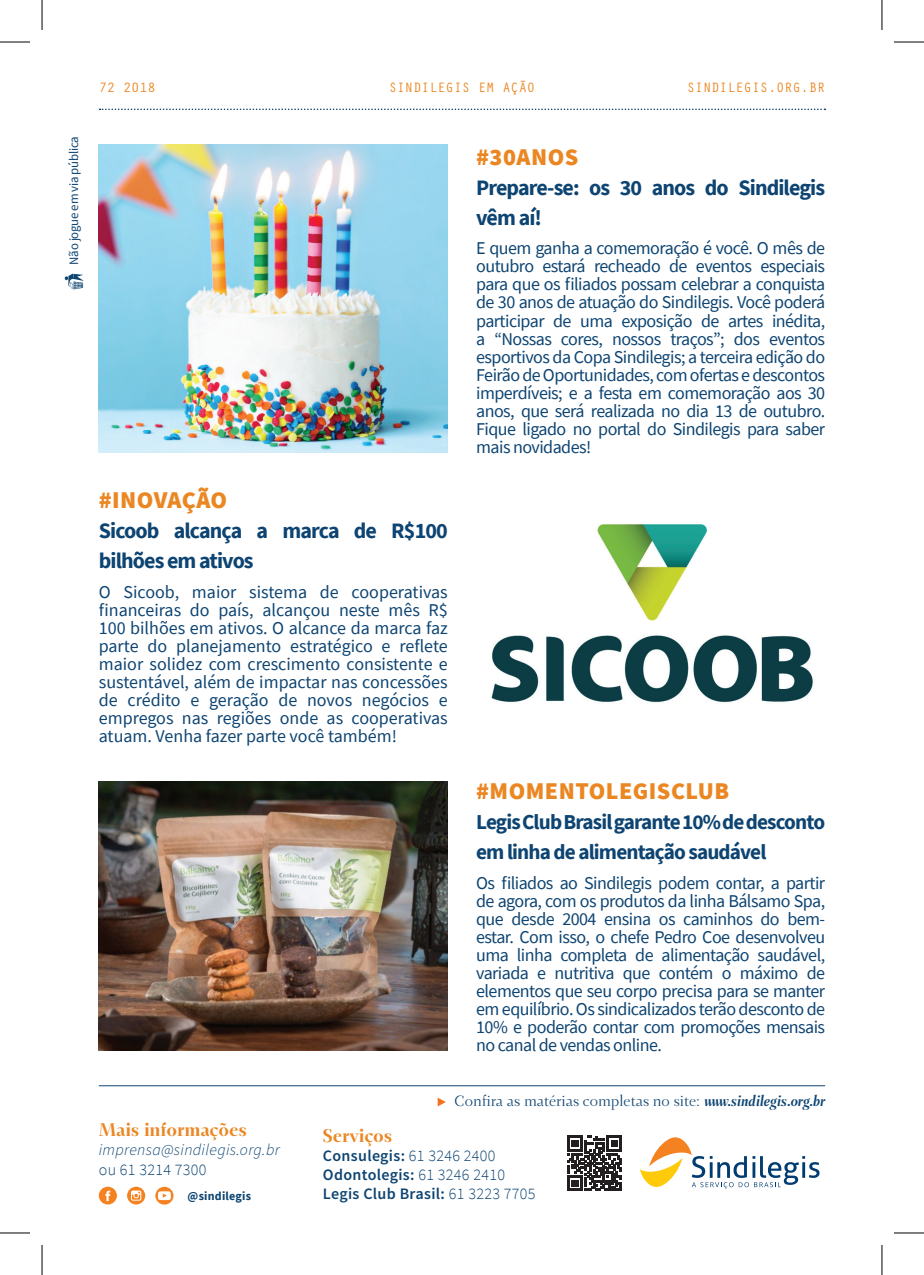
<style>
.page{position:relative;width:924px;height:1275px;background:#fff}
.page>*{position:absolute;margin:0;border:0;box-sizing:border-box;transform-origin:0 0}
.t1{font:900 24px "Source Sans Pro";letter-spacing:.02em;color:#eb8723}
.t2{font:700 22px/30px "Source Sans Pro";letter-spacing:-.04em;color:#0d4472}
.t3{font:700 21.2px/30px "Source Sans Pro";letter-spacing:-.04em;color:#0d4472}
.t4{font:20px "Fazeta Black Display";letter-spacing:.02em;color:#eb8723}
.t5{font:18px/18px "Source Sans Pro";letter-spacing:-.03em;color:#0d4472;text-align:justify}
.t6{font:16.2px "Fazeta Light Display";letter-spacing:.005em;color:#0d4472}
.t7{font:600 16px/19.2px "Source Sans Pro";letter-spacing:.02em;color:#0d4472}
.t8{font:italic 300 16px "Source Sans Pro";letter-spacing:.02em;color:#0d4472}
.t9{font:300 16px "Source Sans Pro";letter-spacing:.02em;color:#0d4472}
.t10{font:14px "Orator Std";letter-spacing:-.02em;color:#eb8723}
.t11{font:12.8px "Source Sans Pro";letter-spacing:-.02em;color:#0d4472}
.t12{font:700 12px "Source Sans Pro";letter-spacing:.02em;color:#0d4472}
.s1{font-family:"Fazeta Bold Italic Display"}
.s2{font-weight:300}
</style>
<div class="page">
<svg style="left:99px;top:109px;width:726px;height:1px"></svg>
<hr style="left:99px;top:1085px;width:725px;height:1px;background:#0d4472">
<svg style="left:640px;top:1137px;width:179px;height:51px"></svg>
<svg style="left:65px;top:274px;width:18px;height:16px"></svg>
<svg style="left:567px;top:1135px;width:54px;height:56px"></svg>
<svg style="left:437px;top:1097px;width:8px;height:9px"></svg>
<svg style="left:127px;top:1186px;width:18px;height:18px"></svg>
<svg style="left:155px;top:1186px;width:18px;height:18px"></svg>
<svg style="left:99px;top:1186px;width:18px;height:18px"></svg>
<img style="left:99px;top:781px;width:348px;height:269px">
<img style="left:99px;top:144px;width:348px;height:308px">
<img style="left:491px;top:524px;width:322px;height:179px">
<hr style="left:0;top:42px;width:30px;height:1px;background:#000">
<hr style="left:893px;top:42px;width:30px;height:1px;background:#000">
<hr style="left:0;top:1232px;width:30px;height:1px;background:#000">
<hr style="left:893px;top:1232px;width:30px;height:1px;background:#000">
<hr style="left:42px;top:0;width:1px;height:30px;background:#000">
<hr style="left:42px;top:1245px;width:1px;height:30px;background:#000">
<hr style="left:881px;top:0;width:1px;height:30px;background:#000">
<hr style="left:881px;top:1245px;width:1px;height:30px;background:#000">
<p class="t11" style="left:66px;top:265px;width:130px;rotate:-90deg">Não jogue em via pública</p>
<p class="t10" style="left:99px;top:78px;width:59px">72 2018</p>
<p class="t10" style="left:388px;top:78px;width:148px">SINDILEGIS EM AÇÃO</p>
<p class="t10" style="left:686px;top:78px;width:140px">SINDILEGIS.ORG.BR</p>
<h1 class="t1" style="left:99px;top:483px;width:128px">#INOVAÇÃO</h1>
<p class="t2" style="left:99px;top:515px;width:350px">Sicoob alcança a marca de R$100 bilhões em ativos</p>
<p class="t5" style="left:99px;top:582px;width:350px">O Sicoob, maior sistema de cooperativas financeiras do país, alcançou neste mês R$ 100 bilhões em ativos. O alcance da marca faz parte do planejamento estratégico e reflete maior solidez com crescimento consistente e sustentável, além de impactar nas concessões de crédito e geração de novos negócios e empregos nas regiões onde as cooperativas atuam. Venha fazer parte você também!</p>
<h1 class="t1" style="left:476px;top:140px;width:104px">#30ANOS</h1>
<p class="t2" style="left:476px;top:172px;width:350px">Prepare-se: os 30 anos do Sindilegis vêm aí!</p>
<p class="t5" style="left:476px;top:239px;width:350px">E quem ganha a comemoração é você. O mês de outubro estará recheado de eventos especiais para que os filiados possam celebrar a conquista de 30 anos de atuação do Sindilegis. Você poderá participar de uma exposição de artes inédita, a “Nossas cores, nossos traços”; dos eventos esportivos da Copa Sindilegis; a terceira edição do Feirão de Oportunidades, com ofertas e descontos imperdíveis; e a festa em comemoração aos 30 anos, que será realizada no dia 13 de outubro.<br>Fique ligado no portal do Sindilegis para saber mais novidades!</p>
<h1 class="t1" style="left:476px;top:774px;width:254px">#MOMENTOLEGISCLUB</h1>
<p class="t3" style="left:476px;top:807px;width:350px">Legis Club Brasil garante 10% de desconto em linha de alimentação saudável</p>
<p class="t5" style="left:476px;top:873px;width:350px">Os filiados ao Sindilegis podem contar, a partir de agora, com os produtos da linha Bálsamo Spa, que desde 2004 ensina os caminhos do bem&shy;estar. Com isso, o chefe Pedro Coe desenvolveu uma linha completa de alimentação saudável, variada e nutritiva que contém o máximo de elementos que seu corpo precisa para se manter em equilíbrio. Os sindicalizados terão desconto de 10% e poderão contar com promoções mensais no canal de vendas online.</p>
<p class="t4" style="left:99px;top:1115px;width:150px">Mais informações</p>
<p class="t8" style="left:99px;top:1140px;width:182px">imprensa@sindilegis.org.br</p>
<p class="t9" style="left:99px;top:1159px;width:109px">ou 61 3214 7300</p>
<p class="t12" style="left:187px;top:1188px;width:65px">@sindilegis</p>
<p class="t6" style="left:454px;top:1089px;width:372px">Confira as matérias completas no site: <span class="s1">www.sindilegis.org.br</span></p>
<p class="t4" style="left:323px;top:1120px;width:71px">Serviços</p>
<p class="t7" style="left:323px;top:1146px;width:214px">Consulegis: <span class="s2">61 3246 2400<br></span>Odontolegis: <span class="s2">61 3246 2410<br></span>Legis Club Brasil: <span class="s2">61 3223 7705</span></p>
</div>
